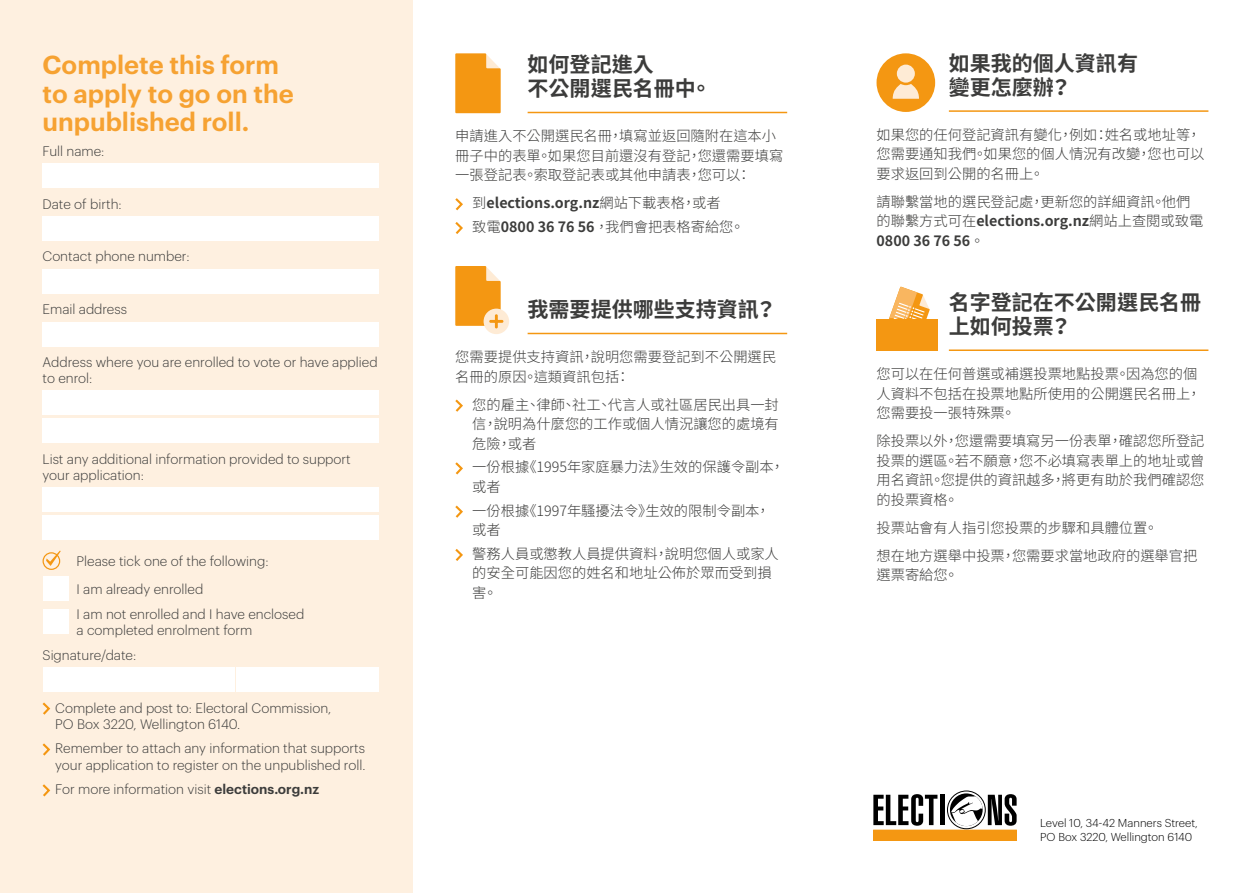
<style>
.page{position:relative;width:1251px;height:893px;background:#fff}
.page>*{position:absolute;margin:0;border:0;box-sizing:border-box;transform-origin:0 0}
.t1{font:600 25.5px/28.5px "Graphik";color:#f6a232}
.t2{font:700 21px/24px "Noto Sans CJ Ktc";color:#3c3c3b}
.t3{font:300 14.25px/19.5px "Noto Sans CJ Ktc";color:#3c3c3b}
.t4{font:700 14.25px/23.7px "Noto Sans CJ Ktc";color:#3c3c3b}
.t5{font:300 13.5px/16.2px "Graphik";color:#3c3c3b}
.t6{font:300 11.25px/13.5px "Graphik";color:#000}
.s1{font-weight:600}
.s2{font-weight:300}
.s3{font-weight:700}
</style>
<div class="page">
<div style="left:0;top:0;width:412px;height:893px;background:#fef0e0"></div>
<hr style="left:527px;top:112px;width:260px;height:1px;background:#f49712">
<hr style="left:527px;top:333px;width:260px;height:1px;background:#f49712">
<hr style="left:948px;top:349px;width:260px;height:2px;background:#f49712">
<hr style="left:948px;top:110px;width:260px;height:2px;background:#f49712">
<svg style="left:455px;top:53px;width:45px;height:60px;background:#f49f25"></svg>
<svg style="left:455px;top:198px;width:8px;height:13px"></svg>
<svg style="left:455px;top:222px;width:8px;height:12px"></svg>
<div style="left:483px;top:309px;width:26px;height:25px;background:#feebd5;border-radius:50%"></div>
<svg style="left:455px;top:266px;width:49px;height:63px"></svg>
<svg style="left:455px;top:399px;width:8px;height:13px"></svg>
<svg style="left:455px;top:462px;width:8px;height:13px"></svg>
<svg style="left:455px;top:505px;width:8px;height:13px"></svg>
<svg style="left:455px;top:549px;width:8px;height:12px"></svg>
<div style="left:876px;top:53px;width:58px;height:59px;background:#f49712;border-radius:50%"></div>
<div style="left:896px;top:65px;width:18px;height:18px;background:#feebd5;border-radius:50%"></div>
<svg style="left:892px;top:84px;width:26px;height:15px"></svg>
<div style="left:876px;top:320px;width:62px;height:31px;background:#f49712"></div>
<svg style="left:889px;top:287px;width:40px;height:32px"></svg>
<div style="left:43px;top:163px;width:335px;height:25px;background:#fff"></div>
<div style="left:43px;top:216px;width:335px;height:25px;background:#fff"></div>
<div style="left:43px;top:269px;width:335px;height:25px;background:#fff"></div>
<div style="left:43px;top:322px;width:335px;height:24px;background:#fff"></div>
<div style="left:43px;top:390px;width:335px;height:25px;background:#fff"></div>
<div style="left:43px;top:418px;width:335px;height:25px;background:#fff"></div>
<div style="left:43px;top:487px;width:335px;height:25px;background:#fff"></div>
<div style="left:43px;top:515px;width:335px;height:25px;background:#fff"></div>
<div style="left:43px;top:552px;width:17px;height:18px;border:1px solid #f49712;border-radius:50%"></div>
<svg style="left:46px;top:550px;width:15px;height:16px"></svg>
<div style="left:43px;top:576px;width:25px;height:25px;background:#fff"></div>
<div style="left:43px;top:609px;width:25px;height:25px;background:#fff"></div>
<div style="left:43px;top:667px;width:191px;height:25px;background:#fff"></div>
<div style="left:236px;top:667px;width:142px;height:25px;background:#fff"></div>
<svg style="left:42px;top:702px;width:9px;height:13px"></svg>
<svg style="left:42px;top:743px;width:9px;height:13px"></svg>
<svg style="left:42px;top:784px;width:9px;height:13px"></svg>
<svg style="left:873px;top:790px;width:143px;height:51px"></svg>
<h1 class="t1" style="left:43px;top:49px;width:252px">Complete this form to apply to go on the unpublished roll.</h1>
<p class="t5" style="left:43px;top:142px;width:63px">Full name:</p>
<p class="t5" style="left:43px;top:195px;width:81px">Date of birth:</p>
<p class="t5" style="left:43px;top:247px;width:148px">Contact phone number:</p>
<p class="t5" style="left:43px;top:300px;width:86px">Email address</p>
<p class="t5" style="left:43px;top:353px;width:336px">Address where you are enrolled to vote or have applied to enrol:</p>
<p class="t5" style="left:43px;top:450px;width:310px">List any additional information provided to support your application:</p>
<p class="t5" style="left:77px;top:546px;width:193px;line-height:28.5px">Please tick one of the following:<br>I am already enrolled</p>
<p class="t5" style="left:77px;top:604px;width:229px">I am not enrolled and I have enclosed a completed enrolment form</p>
<p class="t5" style="left:43px;top:646px;width:95px">Signature/date:</p>
<p class="t5" style="left:55px;top:698px;width:277px">Complete and post to: Electoral Commission,<br>PO Box 3220, Wellington 6140.</p>
<p class="t5" style="left:55px;top:739px;width:311px">Remember to attach any information that supports your application to register on the unpublished roll.</p>
<p class="t5" style="left:55px;top:780px;width:265px">For more information visit <span class="s1">elections.org.nz</span></p>
<h2 class="t2" style="left:527px;top:53px;width:185px">如何登記進入<br>不公開選民名冊中。</h2>
<p class="t3" style="left:455px;top:127px;width:329px">申請進入不公開選民名冊，填寫並返回隨附在這本小冊子中的表單。如果您目前還沒有登記，您還需要填寫一張登記表。索取登記表或其他申請表，您可以：</p>
<p class="t4" style="left:472px;top:191px;width:273px"><span class="s2">到</span>elections.org.nz<span class="s2">網站下載表格，或者<br>致電</span>0800 36 76 56<span class="s2">，我們會把表格寄給您。</span></p>
<h2 class="t2" style="left:527px;top:298px;width:250px">我需要提供哪些支持資訊？</h2>
<p class="t3" style="left:455px;top:347px;width:322px">您需要提供支持資訊，說明您需要登記到不公開選民名冊的原因。這類資訊包括：</p>
<p class="t3" style="left:472px;top:395px;width:308px;text-align:justify">您的雇主、律師、社工、代言人或社區居民出具一封信，說明為什麼您的工作或個人情況讓您的處境有危險，或者</p>
<p class="t3" style="left:472px;top:458px;width:313px">一份根據《1995年家庭暴力法》生效的保護令副本，或者</p>
<p class="t3" style="left:472px;top:501px;width:299px">一份根據《1997年騷擾法令》生效的限制令副本，或者</p>
<p class="t3" style="left:472px;top:544px;width:308px">警務人員或懲教人員提供資料，說明您個人或家人的安全可能因您的姓名和地址公佈於眾而受到損害。</p>
<h2 class="t2" style="left:948px;top:52px;width:190px">如果我的個人資訊有變更怎麼辦？</h2>
<p class="t3" style="left:876px;top:125px;width:329px">如果您的任何登記資訊有變化，例如：姓名或地址等，您需要通知我們。如果您的個人情況有改變，您也可以要求返回到公開的名冊上。</p>
<p class="t3" style="left:876px;top:192px;width:328px">請聯繫當地的選民登記處，更新您的詳細資訊。他們的聯繫方式可在<span class="s3">elections.org.nz</span>網站上查閱或致電<br><span class="s3">0800 36 76 56</span>。</p>
<h2 class="t2" style="left:948px;top:291px;width:253px">名字登記在不公開選民名冊上如何投票？</h2>
<p class="t3" style="left:876px;top:364px;width:326px">您可以在任何普選或補選投票地點投票。因為您的個人資料不包括在投票地點所使用的公開選民名冊上，您需要投一張特殊票。</p>
<p class="t3" style="left:876px;top:431px;width:329px;text-align:justify">除投票以外，您還需要填寫另一份表單，確認您所登記投票的選區。若不願意，您不必填寫表單上的地址或曾用名資訊。您提供的資訊越多，將更有助於我們確認您的投票資格。</p>
<p class="t3" style="left:876px;top:514px;width:322px;line-height:28px">投票站會有人指引您投票的步驟和具體位置。<br>想在地方選舉中投票，您需要求當地政府的選舉官把</p>
<p class="t3" style="left:876px;top:565px;width:83px">選票寄給您。</p>
<p class="t6" style="left:1039px;top:816px;width:159px">Level 10, 34-42 Manners Street,<br>PO Box 3220, Wellington 6140</p>
</div>
